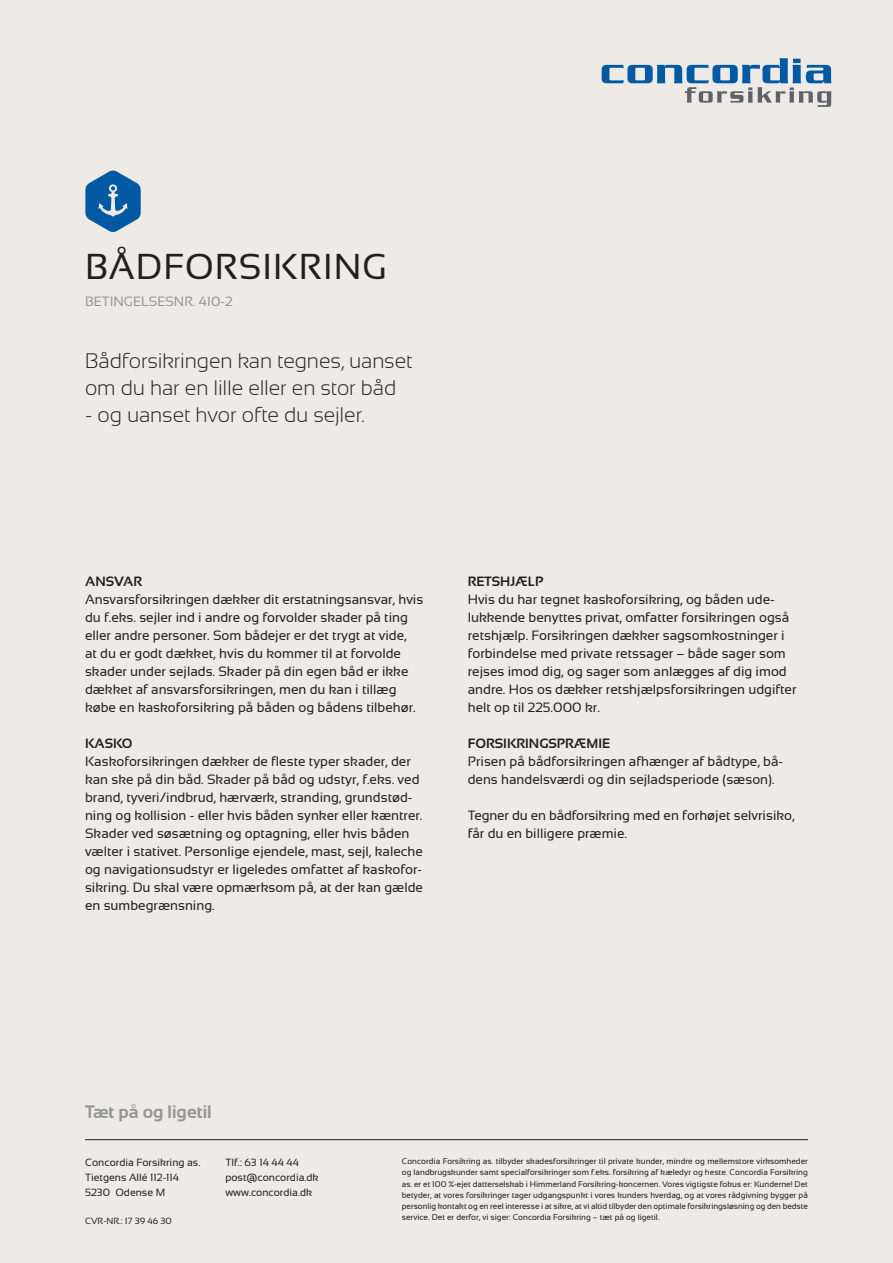
<style>
.page{position:relative;width:893px;height:1263px;background:#eeebe6}
.page>*{position:absolute;margin:0;border:0;box-sizing:border-box;transform-origin:0 0}
.Overskrift{font:36px "Sansation";letter-spacing:.025em;color:#231f20}
.Manchet{font:300 21px "Sansation";letter-spacing:-.005em;color:#231f20}
.t1{font:700 18px "Sansation";color:#939598}
.Brødtekst{font:13.5px/18px "Sansation";color:#231f20}
.Mellemrubrik{font:700 13.5px "Sansation";color:#231f20}
.Betingelsesnr{font:13.5px "Sansation";color:#939598}
.Brødtekst-2{font:700 13.5px "Sansation";color:#231f20}
.t2{font:10.5px "Sansation";color:#231f20}
.t3{font:9px "Sansation";color:#231f20}
.HF_Juridisk_tekst{font:8.25px/11.2px "Sansation";color:#231f20;text-align:justify}
</style>
<div class="page">
<hr style="left:85px;top:1139px;width:723px;height:1px;background:#231f20">
<svg style="left:602px;top:58px;width:229px;height:49px"></svg>
<svg style="left:85px;top:170px;width:56px;height:62px"></svg>
<p class="Overskrift" style="left:85px;top:247px;width:303px">BÅDFORSIKRING</p>
<p class="Betingelsesnr" style="left:85px;top:294px;width:149px">BETINGELSESNR. 410-2</p>
<p class="Manchet" style="left:85px;top:349px;width:329px">Bådforsikringen kan tegnes, uanset</p>
<p class="Manchet" style="left:85px;top:376px;width:313px">om du har en lille eller en stor båd</p>
<p class="Manchet" style="left:85px;top:403px;width:281px">- og uanset hvor ofte du sejler.</p>
<p class="Mellemrubrik" style="left:85px;top:574px;width:59px">ANSVAR</p>
<p class="Brødtekst" style="left:85px;top:591px;width:340px">Ansvarsforsikringen dækker dit erstatningsansvar, hvis du f.eks. sejler ind i andre og forvolder skader på ting eller andre personer. Som bådejer er det trygt at vide,<br>at du er godt dækket, hvis du kommer til at forvolde skader under sejlads. Skader på din egen båd er ikke dækket af ansvarsforsikringen, men du kan i tillæg købe en kaskoforsikring på båden og bådens tilbehør.</p>
<p class="Mellemrubrik" style="left:85px;top:736px;width:49px">KASKO</p>
<p class="Brødtekst" style="left:85px;top:753px;width:339px">Kaskoforsikringen dækker de fleste typer skader, der kan ske på din båd. Skader på båd og udstyr, f.eks. ved brand, tyveri/indbrud, hærværk, stranding, grundstød&shy;ning og kollision - eller hvis båden synker eller kæntrer.<br>Skader ved søsætning og optagning, eller hvis båden vælter i stativet. Personlige ejendele, mast, sejl, kaleche og navigationsudstyr er ligeledes omfattet af kaskofor&shy;sikring. Du skal være opmærksom på, at der kan gælde en sumbegrænsning.</p>
<p class="Brødtekst-2" style="left:468px;top:574px;width:77px">RETSHJÆLP</p>
<p class="Brødtekst" style="left:468px;top:591px;width:330px">Hvis du har tegnet kaskoforsikring, og båden ude&shy;lukkende benyttes privat, omfatter forsikringen også retshjælp. Forsikringen dækker sagsomkostninger i forbindelse med private retssager – både sager som rejses imod dig, og sager som anlægges af dig imod andre. Hos os dækker retshjælpsforsikringen udgifter helt op til 225.000 kr.</p>
<p class="Mellemrubrik" style="left:468px;top:736px;width:144px">FORSIKRINGSPRÆMIE</p>
<p class="Brødtekst" style="left:468px;top:753px;width:317px">Prisen på bådforsikringen afhænger af bådtype, bå&shy;dens handelsværdi og din sejladsperiode (sæson).</p>
<p class="Brødtekst" style="left:468px;top:807px;width:328px">Tegner du en bådforsikring med en forhøjet selvrisiko, får du en billigere præmie.</p>
<p class="t1" style="left:85px;top:1101px;width:128px">Tæt på og ligetil</p>
<p class="t2" style="left:85px;top:1157px;width:117px">Concordia Forsikring as.</p>
<p class="t2" style="left:85px;top:1172px;width:96px">Tietgens Allé 112-114</p>
<p class="t2" style="left:85px;top:1187px;width:82px">5230 Odense M</p>
<p class="t3" style="left:85px;top:1216px;width:88px">CVR-NR.: 17 39 46 30</p>
<p class="t2" style="left:225px;top:1157px;width:75px">Tlf.: 63 14 44 44</p>
<p class="t2" style="left:225px;top:1172px;width:95px">post@concordia.dk</p>
<p class="t2" style="left:225px;top:1187px;width:88px">www.concordia.dk</p>
<p class="HF_Juridisk_tekst" style="left:402px;top:1156px;width:408px">Concordia Forsikring as. tilbyder skadesforsikringer til private kunder, mindre og mellemstore virksomheder og landbrugskunder samt specialforsikringer som f.eks. forsikring af kæledyr og heste. Concordia Forsikring as. er et 100 %-ejet datterselskab i Himmerland Forsikring-koncernen. Vores vigtigste fokus er: Kunderne! Det betyder, at vores forsikringer tager udgangspunkt i vores kunders hverdag, og at vores rådgivning bygger på personlig kontakt og en reel interesse i at sikre, at vi altid tilbyder den optimale forsikringsløsning og den bedste service. Det er derfor, vi siger: Concordia Forsikring – tæt på og ligetil.</p>
</div>
